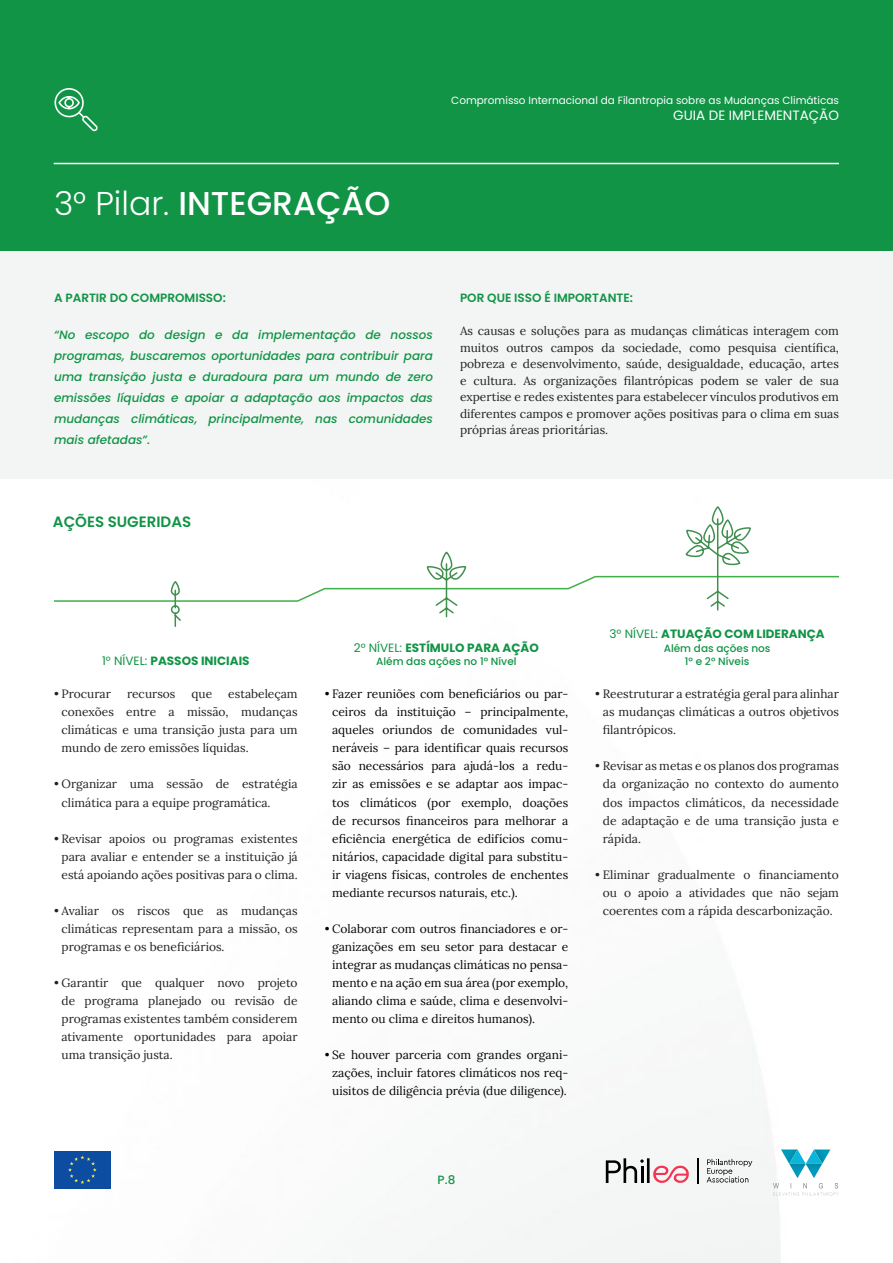
<style>
.page{position:relative;width:893px;height:1263px;background:#fff}
.page>*{position:absolute;margin:0;border:0;box-sizing:border-box;transform-origin:0 0}
.t1{font:500 33px "Poppins";color:#fff}
.t2{font:600 15px "Poppins";color:#119446}
.t3{font:13.5px "Poppins";color:#fff}
.t4{font:12px/18px "Lora";color:#231f20;text-align:justify}
.t5{font:12px/18px "Lora";color:#040503;text-align:justify}
.t6{font:italic 500 12px/21px "Poppins";color:#119446;text-align:justify}
.t7{font:700 12px "Poppins";color:#119446}
.t8{font:600 12px "Poppins";color:#119446}
.t9{font:500 12px "Poppins";color:#119446}
.t10{font:10.5px "Poppins";color:#fff}
.t11{font:500 10.5px "Poppins";color:#119446}
.s1{font-weight:300}
.s2{font-weight:400}
</style>
<div class="page">
<img style="left:0;top:478px;width:893px;height:785px">
<div style="left:0;top:0;width:893px;height:255px;background:#119446"></div>
<div style="left:0;top:251px;width:893px;height:227px;background:#f2f5f4"></div>
<svg style="left:54px;top:88px;width:44px;height:43px"></svg>
<hr style="left:54px;top:163px;width:785px;height:1px;background:#fff">
<div style="left:53px;top:1150px;width:59px;height:40px;background:#fff"></div>
<div style="left:54px;top:1151px;width:57px;height:38px;background:#0d4da1"></div>
<svg style="left:68px;top:1155px;width:29px;height:29px"></svg>
<svg style="left:707px;top:1159px;width:45px;height:23px"></svg>
<svg style="left:697px;top:1158px;width:1px;height:25px"></svg>
<svg style="left:606px;top:1158px;width:83px;height:25px"></svg>
<img style="left:773px;top:1183px;width:65px;height:5px">
<img style="left:785px;top:1192px;width:53px;height:4px">
<svg style="left:781px;top:1149px;width:49px;height:29px"></svg>
<svg style="left:52px;top:505px;width:788px;height:123px"></svg>
<p class="t1" style="left:54px;top:184px;width:338px"><span class="s1">3° Pilar.</span> INTEGRAÇÃO</p>
<p class="t10" style="left:451px;top:94px;width:389px">Compromisso Internacional da Filantropia sobre as Mudanças Climáticas</p>
<p class="t3" style="left:673px;top:108px;width:167px">GUIA DE IMPLEMENTAÇÃO</p>
<p class="t8" style="left:54px;top:291px;width:173px">A PARTIR DO COMPROMISSO:</p>
<p class="t6" style="left:54px;top:325px;width:380px">“No escopo do design e da implementação de nossos programas, buscaremos oportunidades para contribuir para uma transição justa e duradoura para um mundo de zero emissões líquidas e apoiar a adaptação aos impactos das mudanças climáticas, principalmente, nas comunidades mais afetadas”.</p>
<p class="t8" style="left:460px;top:291px;width:175px">POR QUE ISSO É IMPORTANTE:</p>
<p class="t4" style="left:460px;top:322px;width:380px;line-height:16.5px">As causas e soluções para as mudanças climáticas interagem com muitos outros campos da sociedade, como pesquisa científica, pobreza e desenvolvimento, saúde, desigualdade, educação, artes e cultura. As organizações filantrópicas podem se valer de sua expertise e redes existentes para estabelecer vínculos produtivos em diferentes campos e promover ações positivas para o clima em suas próprias áreas prioritárias.</p>
<p class="t2" style="left:53px;top:513px;width:140px">AÇÕES SUGERIDAS</p>
<p class="t7" style="left:102px;top:654px;width:149px"><span class="s2">1° NÍVEL:</span> PASSOS INICIAIS</p>
<p class="t4" style="left:62px;top:684px;width:238px;text-indent:167px">estabeleçam conexões entre a missão, mudanças climáticas e uma transição justa para um mundo de zero emissões líquidas.</p>
<p class="t4" style="left:62px;top:774px;width:238px;text-indent:-8px">• Organizar uma sessão de estratégia climática para a equipe programática.</p>
<p class="t4" style="left:62px;top:828px;width:238px;text-indent:-8px">• Revisar apoios ou programas existentes para avaliar e entender se a instituição já está apoiando ações positivas para o clima.</p>
<p class="t4" style="left:62px;top:900px;width:238px;text-indent:-8px">• Avaliar os riscos que as mudanças climáticas representam para a missão, os programas e os beneficiários.</p>
<p class="t4" style="left:62px;top:972px;width:238px;text-indent:-8px">• Garantir que qualquer novo projeto de programa planejado ou revisão de programas existentes também considerem ativamente oportunidades para apoiar uma transição justa.</p>
<p class="t4" style="left:54px;top:684px;width:58px">• Procurar</p>
<p class="t4" style="left:127px;top:684px;width:50px">recursos</p>
<p class="t4" style="left:192px;top:684px;width:22px">que</p>
<p class="t7" style="left:354px;top:640px;width:187px"><span class="s2">2° NÍVEL:</span> ESTÍMULO PARA AÇÃO</p>
<p class="t11" style="left:376px;top:655px;width:142px">Além das ações no 1° Nível</p>
<p class="t5" style="left:332px;top:684px;width:238px;text-indent:-8px">• Fazer reuniões com beneficiários ou par&shy;ceiros da instituição – principalmente, aqueles oriundos de comunidades vul&shy;neráveis – para identificar quais recursos são necessários para ajudá-los a redu&shy;zir as emissões e se adaptar aos impac&shy;tos climáticos (por exemplo, doações de recursos financeiros para melhorar a eficiência energética de edifícios comu&shy;nitários, capacidade digital para substitu&shy;ir viagens físicas, controles de enchentes mediante recursos naturais, etc.).</p>
<p class="t5" style="left:332px;top:918px;width:238px;text-indent:-8px">• Colaborar com outros financiadores e or&shy;ganizações em seu setor para destacar e integrar as mudanças climáticas no pensa&shy;mento e na ação em sua área (por exemplo, aliando clima e saúde, clima e desenvolvi&shy;mento ou clima e direitos humanos).</p>
<p class="t5" style="left:332px;top:1044px;width:238px;text-indent:-8px">• Se houver parceria com grandes organi&shy;zações, incluir fatores climáticos nos req&shy;uisitos de diligência prévia (due diligence).</p>
<p class="t7" style="left:609px;top:627px;width:217px"><span class="s2">3° NÍVEL:</span> ATUAÇÃO COM LIDERANÇA</p>
<p class="t11" style="left:664px;top:642px;width:108px">Além das ações nos</p>
<p class="t11" style="left:685px;top:655px;width:66px">1° e 2° Níveis</p>
<p class="t4" style="left:603px;top:684px;width:238px;text-indent:-8px">• Reestruturar a estratégia geral para alinhar as mudanças climáticas a outros objetivos filantrópicos.</p>
<p class="t4" style="left:603px;top:756px;width:238px;text-indent:-8px">• Revisar as metas e os planos dos programas da organização no contexto do aumento dos impactos climáticos, da necessidade de adaptação e de uma transição justa e rápida.</p>
<p class="t4" style="left:603px;top:864px;width:238px;text-indent:-8px">• Eliminar gradualmente o financiamento ou o apoio a atividades que não sejam coerentes com a rápida descarbonização.</p>
<p class="t9" style="left:438px;top:1172px;width:19px">P.8</p>
</div>
